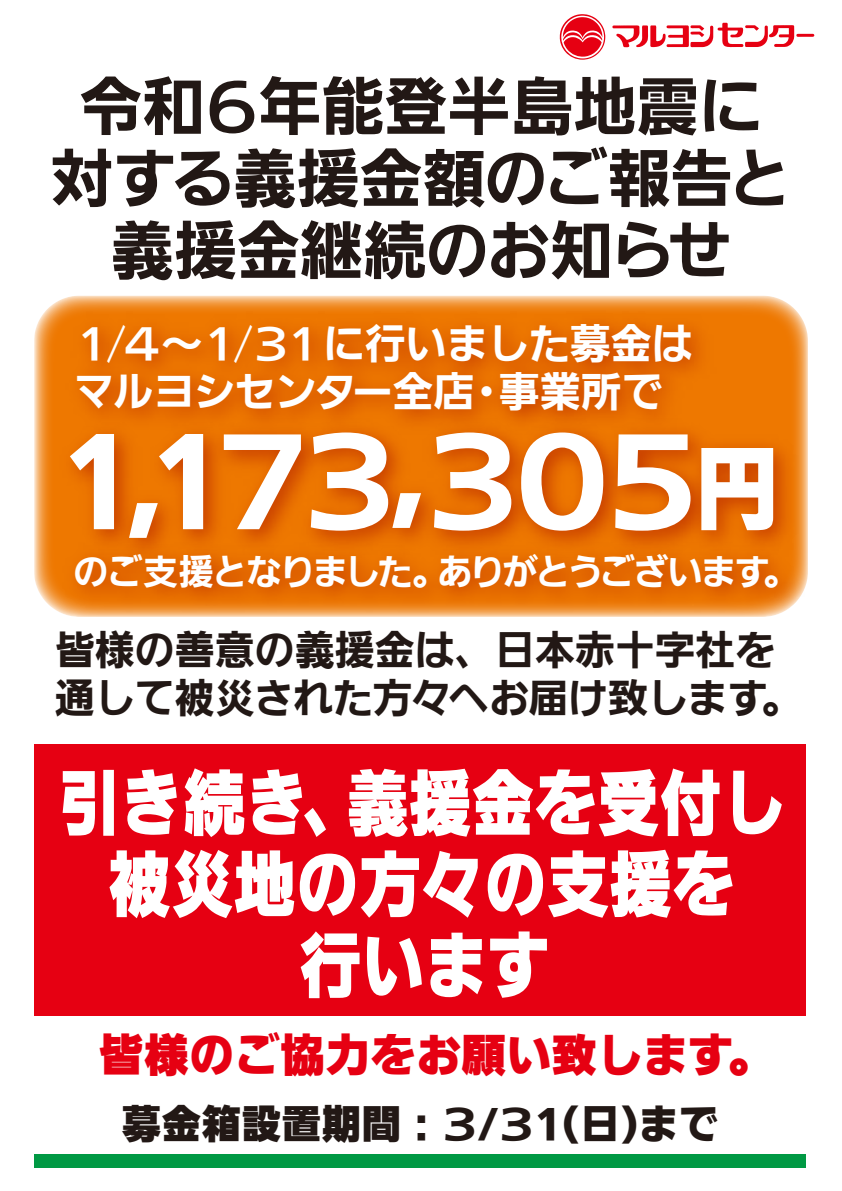
<style>
.page{position:relative;width:842px;height:1191px;background:#fff}
.page>*{position:absolute;margin:0;border:0;box-sizing:border-box;transform-origin:0 0}
.t1{font:117px "UD Go SIS HZ";letter-spacing:-.075em;color:#fff;scale:.92 1}
.t2{font:72px/81px "UD Go SIS HW HZ";color:#fff;text-align:center;scale:.87 1}
.t3{font:63px/72px "UD Go SIS BZ";color:#221815;text-align:center}
.t4{font:45.4px "UD Go SIS HZ";color:#e60012}
.t5{font:41px/48px "UD Go SIS HW BZ";color:#fff}
.t6{font:40px/48px "UD Go SIS HW BZ";color:#221815}
.t7{font:40px "UD Go SIS HZ";color:#221815}
.t8{font:35px "UD Go SIS HW BZ";letter-spacing:-.05em;color:#fff}
.s1{font-size:39px}
.s2{font-size:92px}
</style>
<div class="page">
<div style="left:34px;top:744px;width:772px;height:271px;background:#e60012"></div>
<svg style="left:34px;top:296px;width:774px;height:321px;background:#f29e49"></svg>
<img style="left:53px;top:569px;width:755px;height:48px">
<img style="left:42px;top:390px;width:766px;height:179px">
<img style="left:53px;top:302px;width:671px;height:141px">
<svg style="left:612px;top:23px;width:202px;height:24px"></svg>
<svg style="left:559px;top:14px;width:46px;height:46px"></svg>
<div style="left:34px;top:1154px;width:772px;height:14px;background:#094"></div>
<h3 class="t3" style="left:50px;top:70px;width:743px">令和6年能登半島地震に対する義援金額のご報告と義援金継続のお知らせ</h3>
<p class="t5" style="left:74px;top:319px;width:621px">１<span class="s1">/</span>４～１<span class="s1">/</span>３１に行いました募金はマルヨシセンター全店・事業所で</p>
<h1 class="t1" style="left:63px;top:421px;width:781px">1,173,305<span class="s2">円</span></h1>
<p class="t8" style="left:74px;top:554px;width:727px">のご支援となりました。ありがとうございます。</p>
<p class="t6" style="left:55px;top:626px;width:749px">皆様の善意の義援金は、日本赤十字社を通して被災された方々へお届け致します。</p>
<h2 class="t2" style="left:58px;top:762px;width:837px">引き続き、義援金を受付し被災地の方々の支援を<br>行います</h2>
<p class="t4" style="left:98px;top:1032px;width:677px">皆様のご協力をお願い致します。</p>
<p class="t7" style="left:122px;top:1103px;width:598px">募金箱設置期間：3/31(日)まで</p>
</div>
